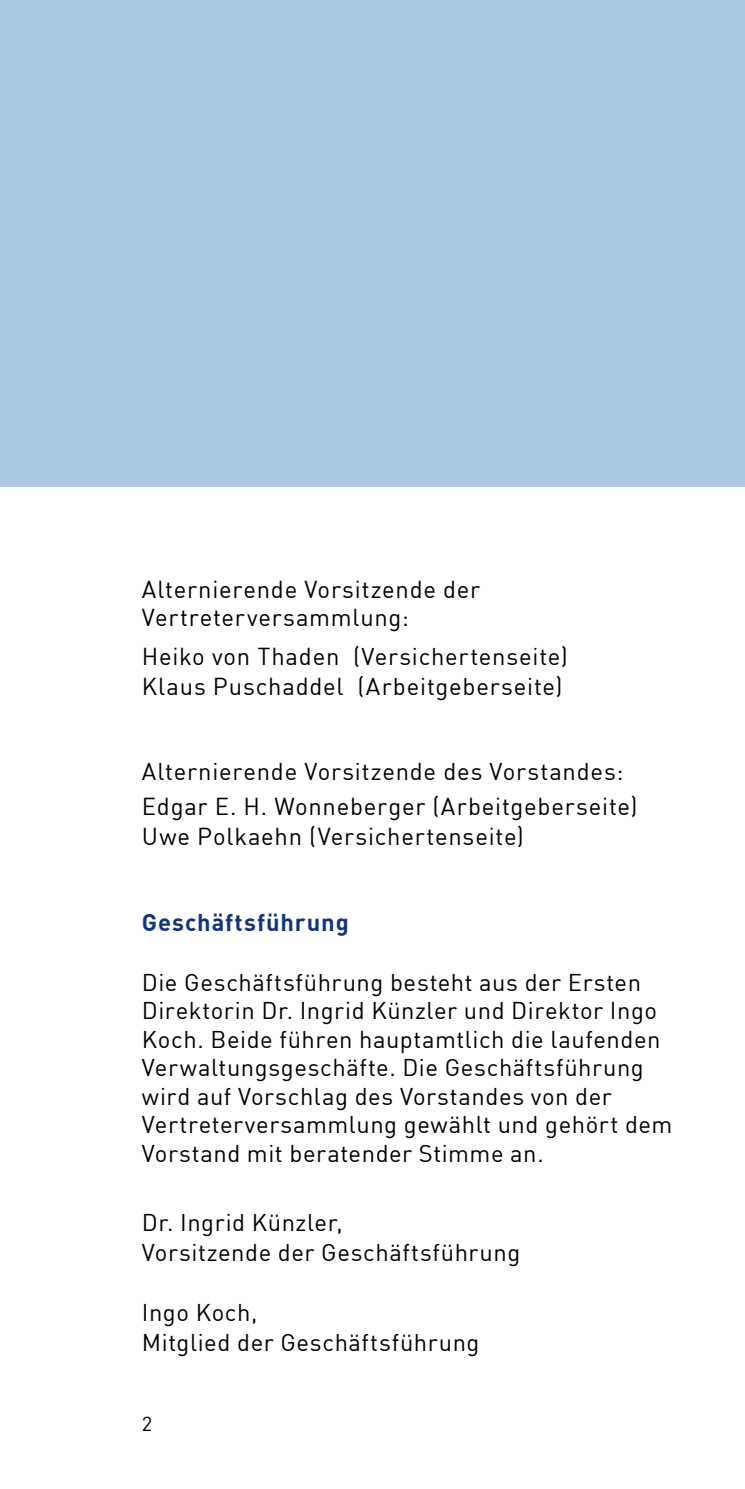
<style>
.page{position:relative;width:745px;height:1489px;background:#fff}
.page>*{position:absolute;margin:0;border:0;box-sizing:border-box;transform-origin:0 0}
.t1{font:24px/28.5px "DIN";letter-spacing:.03em;color:#000}
.t2{font:23.75px/28.5px "DIN";letter-spacing:.025em;color:#000}
.t3{font:700 23.75px "DIN";letter-spacing:.04em;color:#133478}
.t4{font:20px "DIN";color:#000}
.s1{font-size:24px}
</style>
<div class="page">
<div style="left:0;top:0;width:744px;height:486px;background:#abc7e1"></div>
<p class="t1" style="left:142px;top:574px;width:339px">Alternierende Vorsitzende der<br>Vertreterversammlung:</p>
<p class="t2" style="left:142px;top:641px;width:427px;line-height:30px"><span class="s1">Heiko von Thaden</span> (Versichertenseite)<br><span class="s1">Klaus Puschaddel</span> (Arbeitgeberseite)</p>
<p class="t2" style="left:142px;top:757px;width:483px">Alternierende Vorsitzende des Vorstandes:</p>
<p class="t1" style="left:142px;top:791px;width:497px;line-height:30px">Edgar E. H. Wonneberger (Arbeitgeberseite)<br>Uwe Polkaehn (Versichertenseite)</p>
<p class="t3" style="left:142px;top:906px;width:208px">Geschäftsführung</p>
<p class="t2" style="left:142px;top:967px;width:532px">Die Geschäftsführung besteht aus der Ersten Direktorin Dr. Ingrid Künzler und Direktor Ingo Koch. Beide führen hauptamtlich die laufenden Verwaltungsgeschäfte. Die Geschäftsführung wird auf Vorschlag des Vorstandes von der Vertreterversammlung gewählt und gehört dem Vorstand mit beratender Stimme an.</p>
<p class="t2" style="left:142px;top:1206px;width:380px;line-height:30px">Dr. Ingrid Künzler,<br>Vorsitzende der Geschäftsführung</p>
<p class="t2" style="left:142px;top:1296px;width:339px;line-height:30px">Ingo Koch,<br>Mitglied der Geschäftsführung</p>
<p class="t4" style="left:142px;top:1410px;width:12px">2</p>
</div>
